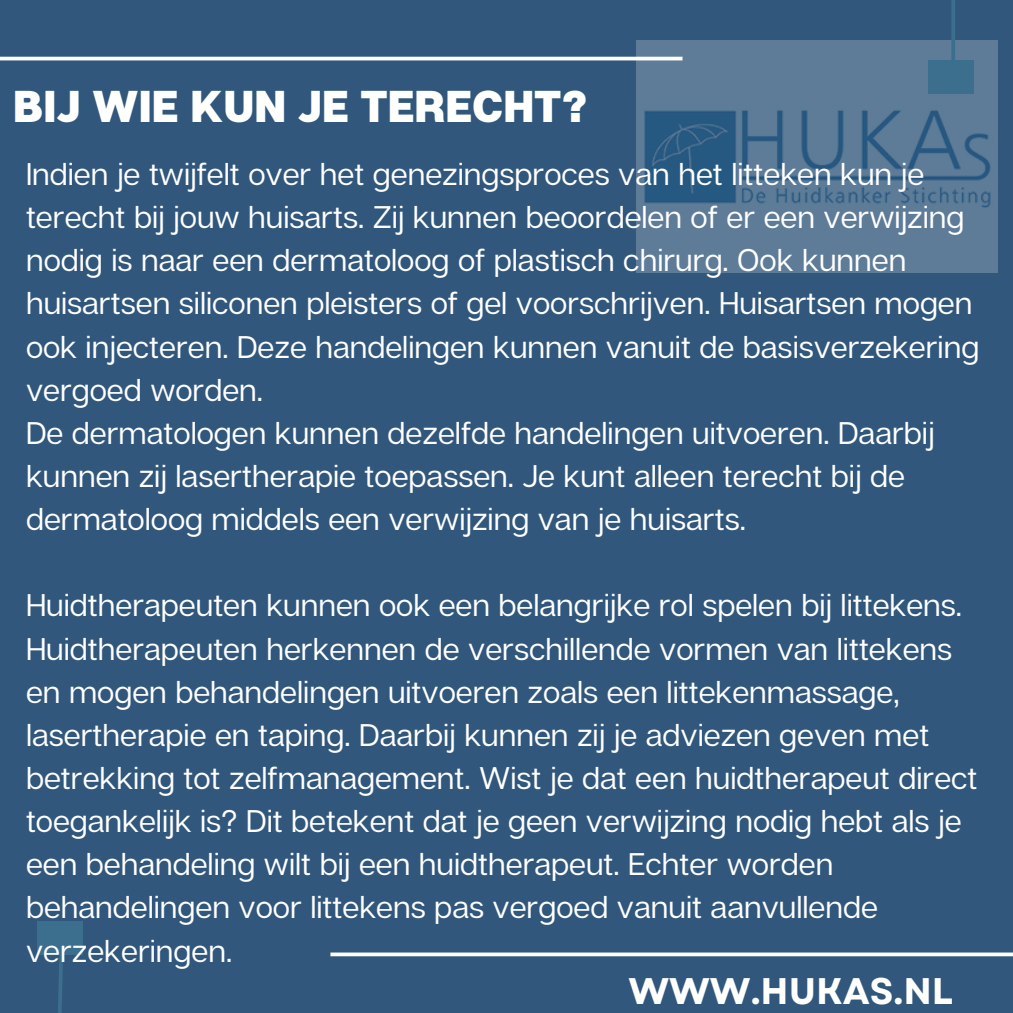
<style>
.page{position:relative;width:1013px;height:1013px;background:#fff}
.page>*{position:absolute;margin:0;border:0;box-sizing:border-box;transform-origin:0 0}
.t1{font:800 44.5px "Articulat CF";color:#fffffd}
.t2{font:700 37px "Garet";color:#fffffd}
.t3{font:31.25px/43.1px "Articulat CF";color:#fff}
</style>
<div class="page">
<div style="left:0;top:0;width:1012px;height:1012px;background:#31587c"></div>
<img style="left:637px;top:41px;width:360px;height:231px">
<hr style="left:0;top:57px;width:682px;height:3px;background:#fff">
<svg style="left:330px;top:952px;width:682px;height:4px;background:#e3e8ed"></svg>
<hr style="left:951px;top:0;width:4px;height:60px;background:#3c6e8d">
<svg style="left:56px;top:954px;width:9px;height:58px"></svg>
<div style="left:38px;top:920px;width:45px;height:34px;background:#3c6e8d"></div>
<div style="left:928px;top:60px;width:45px;height:34px;background:#3c6e8d"></div>
<p class="t1" style="left:13px;top:78px;width:576px">BIJ WIE KUN JE TERECHT?</p>
<p class="t3" style="left:26px;top:151px;width:954px">Indien je twijfelt over het genezingsproces van het litteken kun je terecht bij jouw huisarts. Zij kunnen beoordelen of er een verwijzing nodig is naar een dermatoloog of plastisch chirurg. Ook kunnen huisartsen siliconen pleisters of gel voorschrijven. Huisartsen mogen ook injecteren. Deze handelingen kunnen vanuit de basisverzekering vergoed worden.</p>
<h1 class="t3" style="left:26px;top:410px;width:910px">De dermatologen kunnen dezelfde handelingen uitvoeren. Daarbij kunnen zij lasertherapie toepassen. Je kunt alleen terecht bij de dermatoloog middels een verwijzing van je huisarts.</h1>
<p class="t3" style="left:26px;top:583px;width:953px">Huidtherapeuten kunnen ook een belangrijke rol spelen bij littekens.<br>Huidtherapeuten herkennen de verschillende vormen van littekens en mogen behandelingen uitvoeren zoals een littekenmassage, lasertherapie en taping. Daarbij kunnen zij je adviezen geven met betrekking tot zelfmanagement. Wist je dat een huidtherapeut direct toegankelijk is? Dit betekent dat je geen verwijzing nodig hebt als je een behandeling wilt bij een huidtherapeut. Echter worden behandelingen voor littekens pas vergoed vanuit aanvullende verzekeringen.</p>
<p class="t2" style="left:628px;top:963px;width:326px">WWW.HUKAS.NL</p>
</div>
